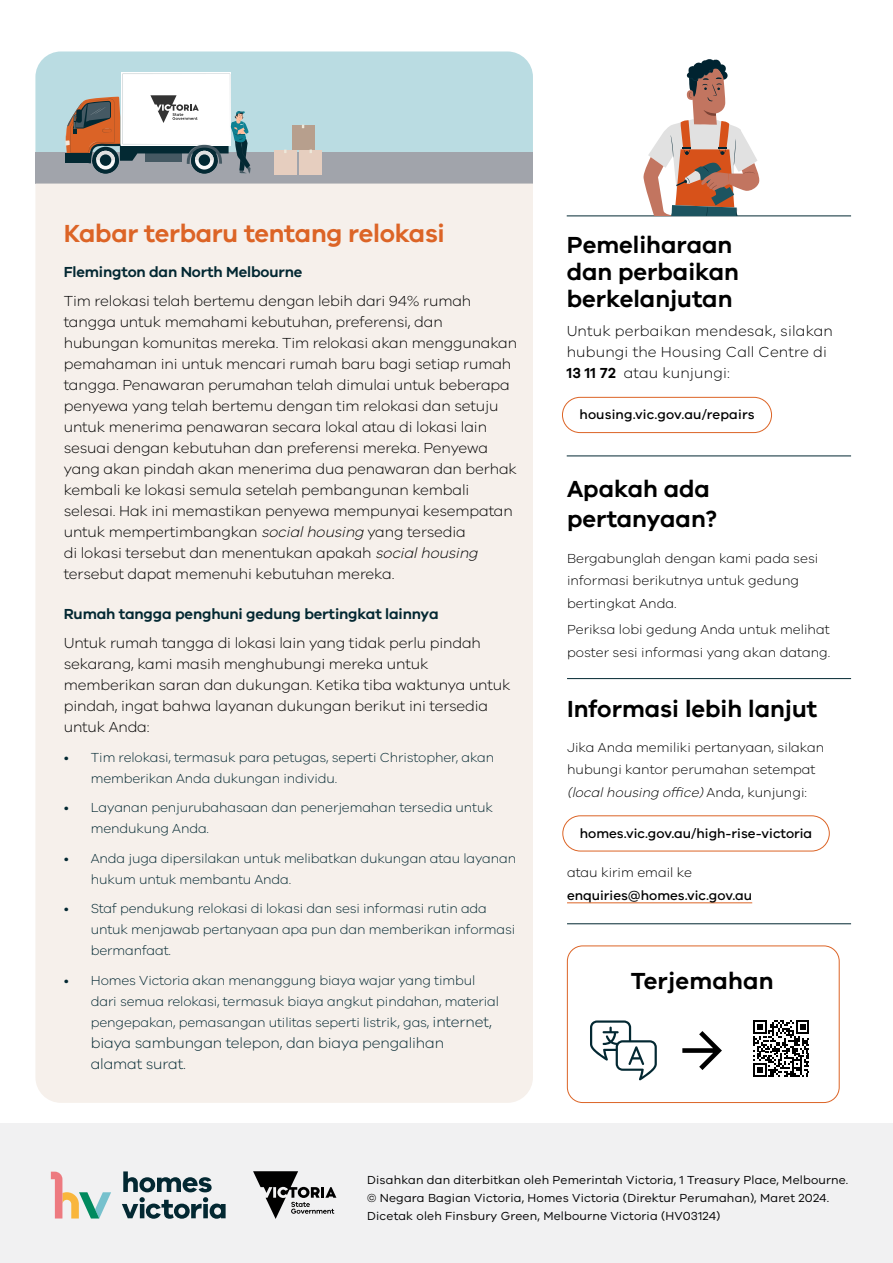
<style>
.page{position:relative;width:893px;height:1263px;background:#fff}
.page>*{position:absolute;margin:0;border:0;box-sizing:border-box;transform-origin:0 0}
.t1{font:58.5px "VIC";color:#000}
.t2{font:600 25.5px "VIC";letter-spacing:-.01em;color:#dc6426}
.t3{font:600 24px/27px "VIC";color:#000}
.t4{font:300 15px/21px "VIC";letter-spacing:-.01em;color:#000}
.t5{font:300 15px/21px "VIC";letter-spacing:.01em;color:#000}
.t6{font:600 15px "VIC";letter-spacing:-.01em;color:#032832}
.t7{font:300 15px/21px "VIC";letter-spacing:-.01em;color:#032832}
.t8{font:300 13.5px/21px "VIC";letter-spacing:-.01em;color:#032832}
.t9{font:300 13.5px/22.5px "VIC";color:#000}
.t10{font:500 13.5px "VIC";color:#000}
.t11{font:12px/18px "VIC";letter-spacing:.015em;color:#000}
.s1{font-style:italic}
.s2{font-size:15px}
.s3{font-weight:600}
</style>
<div class="page">
<div style="left:562px;top:815px;width:268px;height:36px;border:1px solid #dc6426;border-radius:18px"></div>
<hr style="left:567px;top:902px;width:185px;height:1px;background:#dc6426">
<div style="left:0;top:1123px;width:893px;height:140px;background:#f1f1f2"></div>
<hr style="left:567px;top:678px;width:284px;height:1px;background:#032832">
<hr style="left:567px;top:923px;width:284px;height:1px;background:#032832">
<svg style="left:590px;top:1020px;width:67px;height:60px"></svg>
<div style="left:567px;top:945px;width:272px;height:158px;border:1px solid #dc6426;border-radius:15px"></div>
<svg style="left:753px;top:1020px;width:56px;height:57px"></svg>
<div style="left:35px;top:51px;width:498px;height:101px;background:#badce2"></div>
<div style="left:35px;top:152px;width:498px;height:32px;background:#a1a4ab"></div>
<svg style="left:122px;top:1171px;width:104px;height:48px"></svg>
<svg style="left:253px;top:1171px;width:83px;height:48px"></svg>
<svg style="left:51px;top:1172px;width:60px;height:46px"></svg>
<div style="left:562px;top:397px;width:210px;height:36px;border:1px solid #dc6426;border-radius:18px"></div>
<hr style="left:567px;top:216px;width:284px;height:1px;background:#032832">
<hr style="left:567px;top:456px;width:284px;height:1px;background:#032832">
<svg style="left:643px;top:59px;width:117px;height:157px"></svg>
<div style="left:121px;top:72px;width:110px;height:73px;background:#dfe4e5"></div>
<svg style="left:65px;top:74px;width:186px;height:100px;background:#b3b5b3"></svg>
<div style="left:274px;top:150px;width:23px;height:24px;background:#e6cebf"></div>
<div style="left:300px;top:150px;width:22px;height:24px;background:#e6cebf"></div>
<div style="left:292px;top:125px;width:22px;height:25px;background:#b79f8d"></div>
<div style="left:35px;top:184px;width:498px;height:919px;background:#f6f0eb"></div>
<h2 class="t2" style="left:64px;top:217px;width:383px">Kabar terbaru tentang relokasi</h2>
<p class="t6" style="left:64px;top:263px;width:240px">Flemington dan North Melbourne</p>
<p class="t4" style="left:64px;top:290px;width:455px">Tim relokasi telah bertemu dengan lebih dari 94% rumah tangga untuk memahami kebutuhan, preferensi, dan hubungan komunitas mereka. Tim relokasi akan menggunakan pemahaman ini untuk mencari rumah baru bagi setiap rumah tangga. Penawaran perumahan telah dimulai untuk beberapa penyewa yang telah bertemu dengan tim relokasi dan setuju untuk menerima penawaran secara lokal atau di lokasi lain sesuai dengan kebutuhan dan preferensi mereka. Penyewa yang akan pindah akan menerima dua penawaran dan berhak kembali ke lokasi semula setelah pembangunan kembali selesai. Hak ini memastikan penyewa mempunyai kesempatan untuk mempertimbangkan <span class="s1">socialhousing</span> yang tersedia<br>di lokasi tersebut dan menentukan apakah <span class="s1">socialhousing </span>tersebut dapat memenuhi kebutuhan mereka.</p>
<p class="t6" style="left:64px;top:605px;width:376px">Rumah tangga penghuni gedung bertingkat lainnya</p>
<p class="t4" style="left:64px;top:632px;width:448px">Untuk rumah tangga di lokasi lain yang tidak perlu pindah sekarang, kami masih menghubungi mereka untuk memberikan saran dan dukungan. Ketika tiba waktunya untuk pindah, ingat bahwa layanan dukungan berikut ini tersedia untuk Anda:</p>
<p class="t8" style="left:91px;top:746px;width:405px;text-indent:-27px">• Tim relokasi, termasuk para petugas, seperti Christopher, akan memberikan Anda dukungan individu.</p>
<p class="t8" style="left:91px;top:797px;width:404px;text-indent:-27px">• Layanan penjurubahasaan dan penerjemahan tersedia untuk mendukung Anda.</p>
<p class="t8" style="left:91px;top:847px;width:427px;text-indent:-27px">• Anda juga dipersilakan untuk melibatkan dukungan atau layanan hukum untuk membantu Anda.</p>
<p class="t8" style="left:91px;top:898px;width:426px;text-indent:-27px">• Staf pendukung relokasi di lokasi dan sesi informasi rutin ada untuk menjawab pertanyaan apa pun dan memberikan informasi bermanfaat.</p>
<p class="t8" style="left:91px;top:969px;width:410px;text-indent:-27px">• Homes Victoria akan menanggung biaya wajar yang timbul dari semua relokasi, termasuk biaya angkut pindahan, material pengepakan, pemasangan utilitas seperti listrik, gas, <span class="s2">internet,</span></p>
<p class="t7" style="left:91px;top:1032px;width:355px">biaya sambungan telepon, dan biaya pengalihan alamat surat.</p>
<h3 class="t3" style="left:567px;top:230px;width:174px">Pemeliharaan dan perbaikan berkelanjutan</h3>
<p class="t5" style="left:567px;top:320px;width:268px">Untuk perbaikan mendesak, silakan hubungi the Housing Call Centre di<br><span class="s3">13 11 72</span> atau kunjungi:</p>
<p class="t10" style="left:579px;top:407px;width:177px">housing.vic.gov.au/repairs</p>
<h3 class="t3" style="left:567px;top:473px;width:152px;line-height:30px">Apakah ada pertanyaan?</h3>
<p class="t9" style="left:567px;top:546px;width:253px">Bergabunglah dengan kami pada sesi informasi berikutnya untuk gedung bertingkat Anda.</p>
<p class="t9" style="left:567px;top:618px;width:265px">Periksa lobi gedung Anda untuk melihat poster sesi informasi yang akan datang.</p>
<h3 class="t3" style="left:567px;top:694px;width:252px">Informasi lebih lanjut</h3>
<p class="t9" style="left:567px;top:735px;width:259px">Jika Anda memiliki pertanyaan, silakan hubungi kantor perumahan setempat <span class="s1">(localhousing office)</span>A n d a , k u n j u n g i :</p>
<p class="t10" style="left:580px;top:825px;width:234px">homes.vic.gov.au/high-rise-victoria</p>
<p class="t9" style="left:567px;top:861px;width:127px">atau kirim email ke</p>
<p class="t10" style="left:567px;top:887px;width:187px">enquiries@homes.vic.gov.au</p>
<h3 class="t3" style="left:631px;top:966px;width:144px">Terjemahan</h3>
<h1 class="t1" style="left:680px;top:1015px;width:44px">→</h1>
<p class="t11" style="left:367px;top:1171px;width:483px">Disahkan dan diterbitkan oleh Pemerintah Victoria, 1 Treasury Place, Melbourne. © Negara Bagian Victoria, Homes Victoria (Direktur Perumahan), Maret 2024.<br>Dicetak oleh Finsbury Green, Melbourne Victoria (HV03124)</p>
</div>
